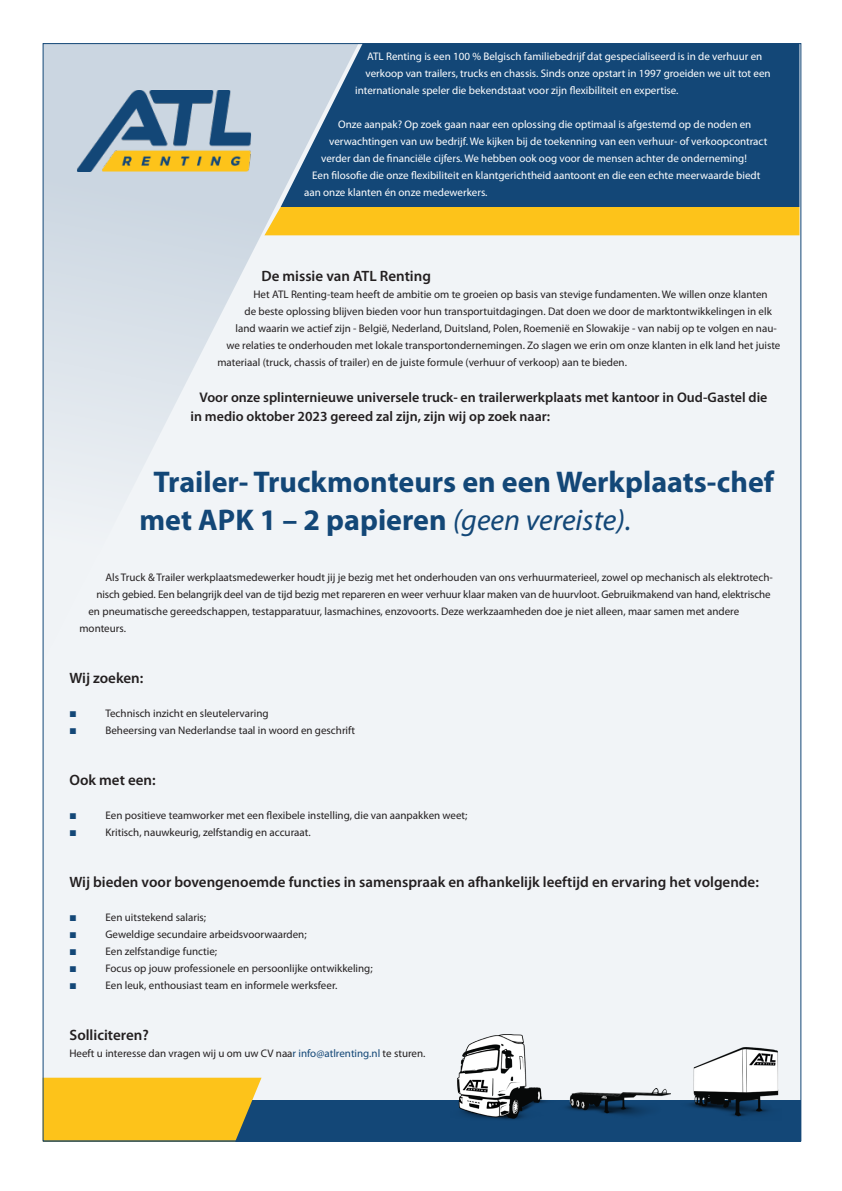
<style>
.page{position:relative;width:842px;height:1191px;background:#fff}
.page>*{position:absolute;margin:0;border:0;box-sizing:border-box;transform-origin:0 0}
.t1{font:700 30px "Myriad Pro";color:#134777}
.t2{font:600 15px "Myriad Pro";color:#231f20}
.t3{font:600 14px/19px "Myriad Pro";color:#231f20}
.t4{font:11px "Myriad Pro";color:#231f20}
.t5{font:11px/17px "Myriad Pro";color:#fff}
.s1{font-weight:400;font-style:italic}
.s2{color:#134777}
</style>
<div class="page">
<div style="left:43px;top:43px;width:758px;height:1098px;background:#f1f4f7"></div>
<svg style="left:45px;top:45px;width:314px;height:422px"></svg>
<img style="left:75px;top:67px;width:194px;height:104px">
<svg style="left:281px;top:45px;width:518px;height:162px;background:#21527f"></svg>
<div style="left:264px;top:207px;width:535px;height:28px;background:#fdc31a"></div>
<div style="left:43px;top:1100px;width:758px;height:41px;background:#134777"></div>
<img style="left:457px;top:1034px;width:322px;height:86px">
<div style="left:45px;top:1077px;width:216px;height:62px;background:#fdc31a"></div>
<p class="t5" style="left:367px;top:47px;width:397px">ATL Renting is een 100 % Belgisch familiebedrijf dat gespecialiseerd is in de verhuur en</p>
<p class="t5" style="left:355px;top:64px;width:417px;text-indent:10px">verkoop van trailers, trucks en chassis. Sinds onze opstart in 1997 groeiden we uit tot een internationale speler die bekendstaat voor zijn flexibiliteit en expertise.</p>
<p class="t5" style="left:338px;top:115px;width:415px">Onze aanpak? Op zoek gaan naar een oplossing die optimaal is afgestemd op de noden en</p>
<p class="t5" style="left:329px;top:132px;width:440px">verwachtingen van uw bedrijf. We kijken bij de toekenning van een verhuur- of verkoopcontract</p>
<p class="t5" style="left:321px;top:149px;width:427px">verder dan de financiële cijfers. We hebben ook oog voor de mensen achter de onderneming!</p>
<p class="t5" style="left:312px;top:166px;width:450px">Een filosofie die onze flexibiliteit en klantgerichtheid aantoont en die een echte meerwaarde biedt</p>
<p class="t5" style="left:304px;top:183px;width:185px">aan onze klanten én onze medewerkers.</p>
<p class="t2" style="left:261px;top:266px;width:171px">De missie van ATL Renting</p>
<p class="t4" style="left:253px;top:287px;width:516px">Het ATL Renting-team heeft de ambitie om te groeien op basis van stevige fundamenten. We willen onze klanten</p>
<p class="t4" style="left:244px;top:304px;width:529px">de beste oplossing blijven bieden voor hun transportuitdagingen. Dat doen we door de marktontwikkelingen in elk</p>
<p class="t4" style="left:235px;top:321px;width:543px">land waarin we actief zijn - België, Nederland, Duitsland, Polen, Roemenië en Slowakije - van nabij op te volgen en nau-</p>
<p class="t4" style="left:226px;top:338px;width:555px">we relaties te onderhouden met lokale transportondernemingen. Zo slagen we erin om onze klanten in elk land het juiste</p>
<p class="t4" style="left:217px;top:355px;width:411px">materiaal (truck, chassis of trailer) en de juiste formule (verhuur of verkoop) aan te bieden.</p>
<p class="t3" style="left:190px;top:387px;width:578px;text-indent:9px">Voor onze splinternieuwe universele truck- en trailerwerkplaats met kantoor in Oud-Gastel die in medio oktober 2023 gereed zal zijn, zijn wij op zoek naar:</p>
<p class="t1" style="left:153px;top:462px;width:622px">Trailer- Truckmonteurs en een Werkplaats-chef</p>
<p class="t1" style="left:140px;top:500px;width:493px">met APK 1 – 2 papieren <span class="s1">(geen vereiste).</span></p>
<p class="t4" style="left:105px;top:570px;width:669px">Als Truck &amp; Trailer werkplaatsmedewerker houdt jij je bezig met het onderhouden van ons verhuurmaterieel, zowel op mechanisch als elektrotech-</p>
<p class="t4" style="left:96px;top:587px;width:676px">nisch gebied. Een belangrijk deel van de tijd bezig met repareren en weer verhuur klaar maken van de huurvloot. Gebruikmakend van hand, elektrische</p>
<p class="t4" style="left:88px;top:604px;width:652px">en pneumatische gereedschappen, testapparatuur, lasmachines, enzovoorts. Deze werkzaamheden doe je niet alleen, maar samen met andere</p>
<p class="t4" style="left:79px;top:621px;width:48px">monteurs.</p>
<p class="t2" style="left:69px;top:668px;width:75px">Wij zoeken:</p>
<p class="t4" style="left:105px;top:706px;width:165px">Technisch inzicht en sleutelervaring</p>
<p class="t4" style="left:105px;top:723px;width:251px">Beheersing van Nederlandse taal in woord en geschrift</p>
<p class="t2" style="left:69px;top:770px;width:88px">Ook met een:</p>
<p class="t4" style="left:105px;top:808px;width:364px">Een positieve teamworker met een flexibele instelling, die van aanpakken weet;</p>
<p class="t4" style="left:105px;top:825px;width:207px">Kritisch, nauwkeurig, zelfstandig en accuraat.</p>
<p class="t2" style="left:69px;top:872px;width:691px">Wij bieden voor bovengenoemde functies in samenspraak en afhankelijk leeftijd en ervaring het volgende:</p>
<p class="t4" style="left:105px;top:910px;width:102px">Een uitstekend salaris;</p>
<p class="t4" style="left:105px;top:927px;width:203px">Geweldige secundaire arbeidsvoorwaarden;</p>
<p class="t4" style="left:105px;top:944px;width:113px">Een zelfstandige functie;</p>
<p class="t4" style="left:105px;top:961px;width:269px">Focus op jouw professionele en persoonlijke ontwikkeling;</p>
<p class="t4" style="left:105px;top:978px;width:233px">Een leuk, enthousiast team en informele werksfeer.</p>
<p class="t2" style="left:69px;top:1025px;width:81px">Solliciteren?</p>
<p class="t4" style="left:69px;top:1046px;width:357px">Heeft u interesse dan vragen wij u om uw CV naa<span class="s2">r info@atlrenting.nl</span> te sturen.</p>
</div>
